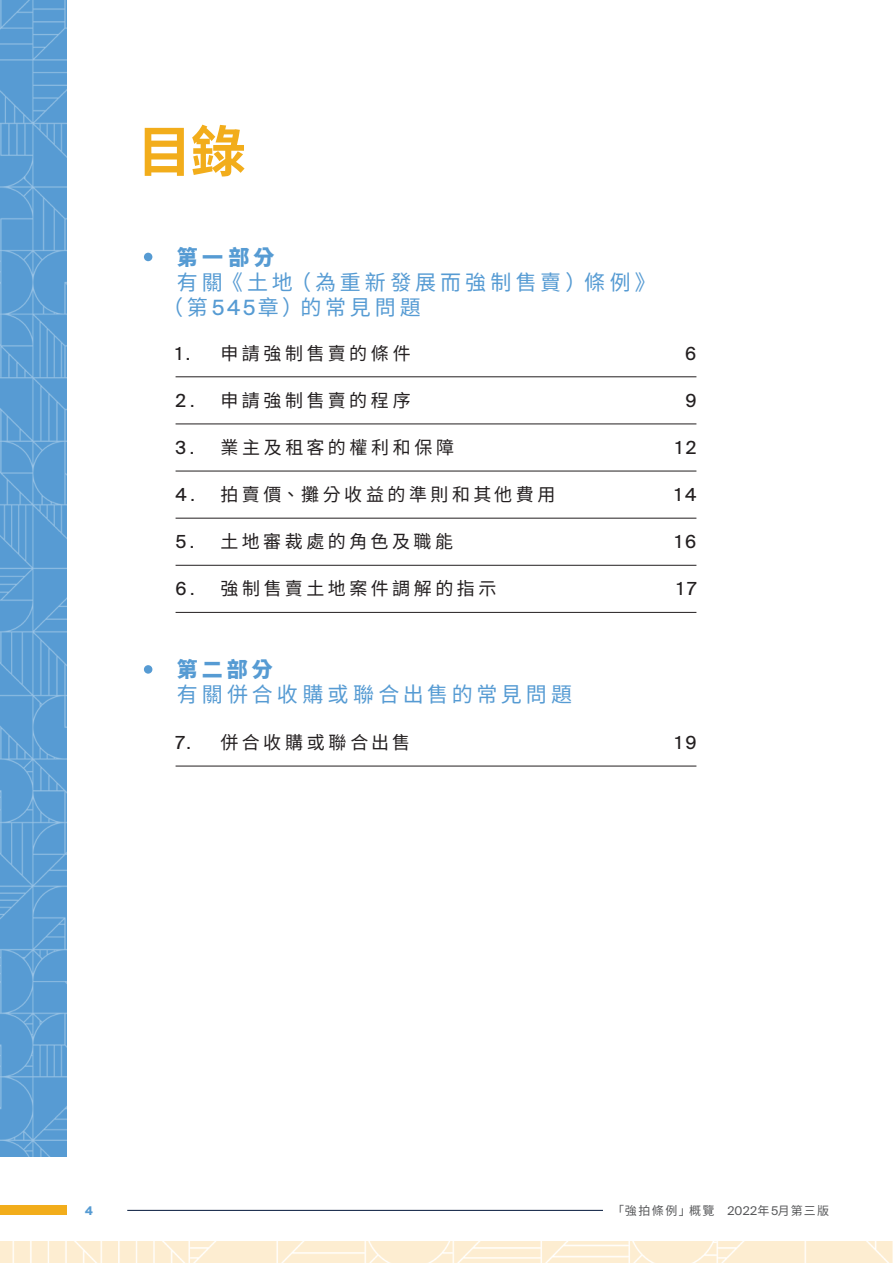
<style>
.page{position:relative;width:893px;height:1263px;background:#fff}
.page>*{position:absolute;margin:0;border:0;box-sizing:border-box;transform-origin:0 0}
.t1{font:700 55.2px "Noto Sans CJ Ktc";color:#f2ad1b}
.t2{font:21px/25.2px "Noto Sans CJ Ktc";letter-spacing:.19em;color:#569bd3}
.t3{font:900 21px "Noto Sans CJ Ktc";letter-spacing:.19em;color:#569bd3}
.t4{font:18px "Noto Sans CJ Ktc";letter-spacing:.195em;color:#231f20}
.t5{font:18px "Suisse Intl";letter-spacing:.19em;color:#231f20}
.t6{font:12px "Noto Sans CJ Ktc";letter-spacing:.115em;color:#57585a}
.t7{font:700 12px "Suisse Intl";color:#569bd3}
.s1{font-family:"Suisse Intl"}
</style>
<div class="page">
<img style="left:0;top:1242px;width:893px;height:21px">
<img style="left:0;top:0;width:66px;height:1157px">
<div style="left:0;top:1205px;width:66px;height:10px;background:#f2ad1b"></div>
<hr style="left:127px;top:1210px;width:476px;height:1px;background:#001539">
<hr style="left:176px;top:377px;width:520px;height:1px;background:#231f20">
<hr style="left:176px;top:424px;width:520px;height:1px;background:#231f20">
<hr style="left:176px;top:471px;width:520px;height:1px;background:#231f20">
<hr style="left:176px;top:518px;width:520px;height:1px;background:#231f20">
<hr style="left:176px;top:565px;width:520px;height:1px;background:#231f20">
<hr style="left:176px;top:612px;width:520px;height:1px;background:#231f20">
<div style="left:144px;top:253px;width:8px;height:8px;background:#569bd3;border-radius:50%"></div>
<hr style="left:176px;top:766px;width:520px;height:1px;background:#231f20">
<div style="left:144px;top:665px;width:8px;height:9px;background:#569bd3;border-radius:50%"></div>
<h1 class="t1" style="left:137px;top:120px;width:111px">目錄</h1>
<p class="t3" style="left:177px;top:245px;width:99px">第一部分</p>
<p class="t2" style="left:162px;top:270px;width:495px;text-indent:15px">有關《土地（為重新發展而強制售賣）條例》（第<span class="s1">545</span>章）的常見問題</p>
<p class="t4" style="left:176px;top:343px;width:237px"><span class="s1">1.</span> 申請強制售賣的條件</p>
<p class="t5" style="left:685px;top:343px;width:13px">6</p>
<p class="t4" style="left:176px;top:390px;width:237px"><span class="s1">2.</span> 申請強制售賣的程序</p>
<p class="t5" style="left:685px;top:390px;width:13px">9</p>
<p class="t4" style="left:176px;top:437px;width:280px"><span class="s1">3.</span> 業主及租客的權利和保障</p>
<p class="t5" style="left:676px;top:437px;width:22px">12</p>
<p class="t4" style="left:176px;top:484px;width:381px"><span class="s1">4.</span> 拍賣價、攤分收益的準則和其他費用</p>
<p class="t5" style="left:675px;top:484px;width:23px">14</p>
<p class="t4" style="left:176px;top:531px;width:279px"><span class="s1">5.</span> 土地審裁處的角色及職能</p>
<p class="t5" style="left:675px;top:531px;width:23px">16</p>
<p class="t4" style="left:176px;top:578px;width:323px"><span class="s1">6.</span> 強制售賣土地案件調解的指示</p>
<p class="t5" style="left:677px;top:578px;width:21px">17</p>
<p class="t3" style="left:177px;top:657px;width:97px">第二部分</p>
<p class="t2" style="left:177px;top:682px;width:397px">有關併合收購或聯合出售的常見問題</p>
<p class="t4" style="left:176px;top:732px;width:236px"><span class="s1">7.</span> 併合收購或聯合出售</p>
<p class="t5" style="left:675px;top:732px;width:23px">19</p>
<p class="t7" style="left:85px;top:1204px;width:9px">4</p>
<p class="t6" style="left:612px;top:1204px;width:219px">「強拍條例」概覽 <span class="s1">2022</span>年<span class="s1">5</span>月第三版</p>
</div>
